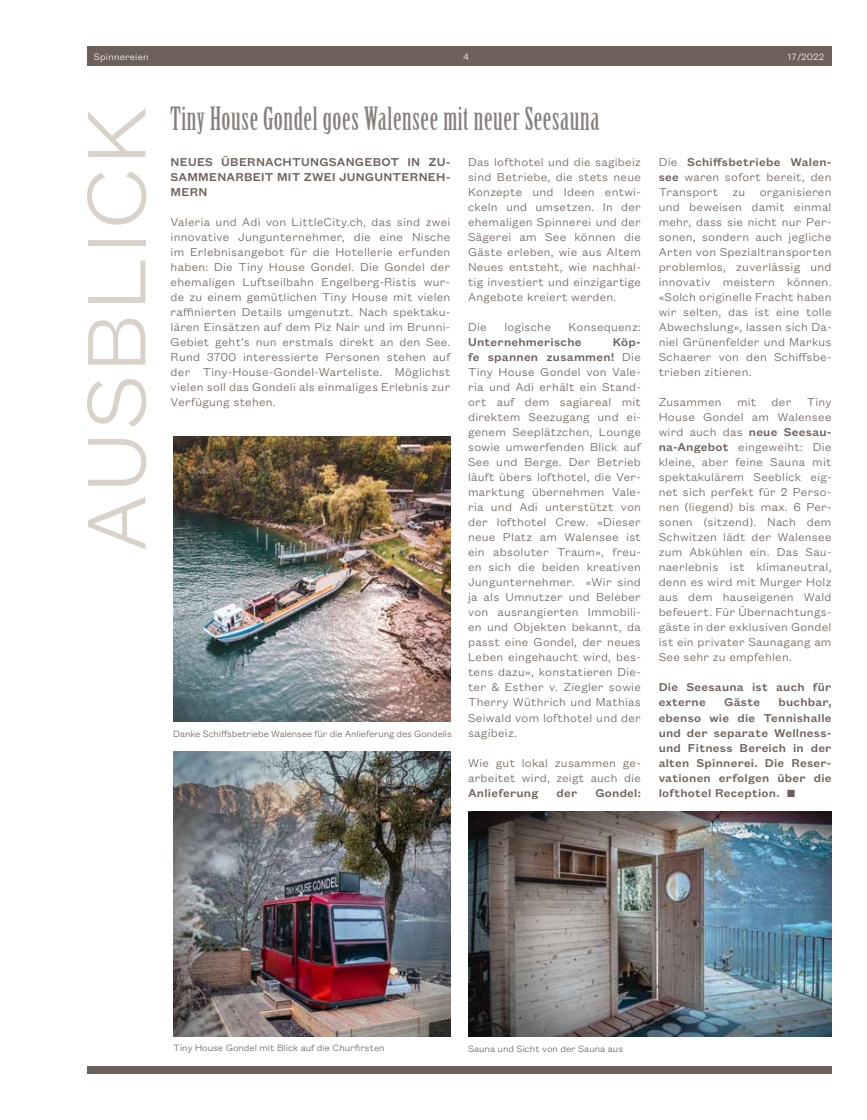
<style>
.page{position:relative;width:867px;height:1120px;background:#fff}
.page>*{position:absolute;margin:0;border:0;box-sizing:border-box;transform-origin:0 0}
.t1{font:300 90.88px "Founders Grotesk Text";letter-spacing:.025em;color:#d9d2c8}
.t2{font:31.25px "Birch Std";letter-spacing:.02em;color:#867e7a}
.t3{font:300 12.5px/15px "Founders Grotesk Text";letter-spacing:.02em;color:#6d6059;text-align:justify}
.t4{font:500 12.5px/15px "Founders Grotesk Text";letter-spacing:.02em;color:#6d6059;text-align:justify}
.t5{font:300 10px "Founders Grotesk Text";letter-spacing:-.005em;color:#6d6059}
.t6{font:300 10px "Founders Grotesk Text";letter-spacing:.02em;color:#fff}
.s1{font-weight:500}
</style>
<div class="page">
<div style="left:87px;top:1066px;width:744px;height:7px;background:#6d6059"></div>
<div style="left:87px;top:46px;width:744px;height:20px;background:#6d6059"></div>
<img style="left:173px;top:751px;width:277px;height:285px">
<img style="left:173px;top:437px;width:277px;height:284px">
<img style="left:468px;top:811px;width:363px;height:225px">
<p class="t6" style="left:94px;top:50px;width:56px">Spinnereien</p>
<p class="t6" style="left:463px;top:50px;width:7px">4</p>
<p class="t6" style="left:787px;top:50px;width:38px">17 /2022</p>
<h1 class="t1" style="left:55px;top:553px;width:448px;rotate:-90deg">AUSBLICK</h1>
<h2 class="t2" style="left:171px;top:101px;width:430px">Tiny House Gondel goes Walensee mit neuer Seesauna</h2>
<p class="t4" style="left:171px;top:154px;width:281px">NEUES ÜBERNACHTUNGSANGEBOT IN ZU-SAMMENARBEIT MIT ZWEI JUNGUNTERNEH-MERN</p>
<p class="t3" style="left:171px;top:214px;width:281px">Valeria und Adi von LittleCity.ch, das sind zwei innovative Jungunternehmer, die eine Nische im Erlebnisangebot für die Hotellerie erfunden haben: Die Tiny House Gondel. Die Gondel der ehemaligen Luftseilbahn Engelberg-Ristis wur&shy;de zu einem gemütlichen Tiny House mit vielen raffinierten Details umgenutzt. Nach spektaku&shy;lären Einsätzen auf dem Piz Nair und im Brunni-Gebiet geht’s nun erstmals direkt an den See.<br>Rund 3700 interessierte Personen stehen auf der Tiny-House-Gondel-Warteliste. Möglichst vielen soll das Gondeli als einmaliges Erlebnis zur Verfügung stehen.</p>
<p class="t3" style="left:468px;top:154px;width:174px">Das lofthotel und die sagibeiz sind Betriebe, die stets neue Konzepte und Ideen entwi&shy;ckeln und umsetzen. In der ehemaligen Spinnerei und der Sägerei am See können die Gäste erleben, wie aus Altem Neues entsteht, wie nachhal&shy;tig investiert und einzigartige Angebote kreiert werden.</p>
<p class="t3" style="left:468px;top:319px;width:20px">Die</p>
<p class="t3" style="left:504px;top:319px;width:48px">logische</p>
<p class="t3" style="left:568px;top:319px;width:74px">Konsequenz:</p>
<p class="t4" style="left:468px;top:334px;width:115px">Unternehmerische</p>
<p class="t3" style="left:468px;top:334px;width:174px;text-indent:145px"><span class="s1">Köp&shy;fe spannen zusammen!</span> Die Tiny House Gondel von Vale&shy;ria und Adi erhält ein Stand&shy;ort auf dem sagiareal mit direktem Seezugang und ei&shy;genem Seeplätzchen, Lounge sowie umwerfenden Blick auf See und Berge. Der Betrieb läuft übers lofthotel, die Ver&shy;marktung übernehmen Vale&shy;ria und Adi unterstützt von der lofthotel Crew. «Dieser neue Platz am Walensee ist ein absoluter Traum», freu&shy;en sich die beiden kreativen Jungunternehmer. «Wir sind ja als Umnutzer und Beleber von ausrangierten Immobili&shy;en und Objekten bekannt, da passt eine Gondel, der neues Leben eingehaucht wird, bes&shy;tens dazu», konstatieren Die&shy;ter &amp; Esther v. Ziegler sowie Therry Wüthrich und Mathias Seiwald vom lofthotel und der sagibeiz.</p>
<p class="t3" style="left:468px;top:754px;width:174px">Wie gut lokal zusammen ge&shy;arbeitet wird, zeigt auch die</p>
<p class="t4" style="left:468px;top:784px;width:72px">Anlieferung</p>
<p class="t4" style="left:556px;top:784px;width:22px">der</p>
<p class="t4" style="left:595px;top:784px;width:47px">Gondel:</p>
<p class="t5" style="left:173px;top:727px;width:280px">Danke Schiffsbetriebe Walensee für die Anlieferung des Gondelis</p>
<p class="t3" style="left:658px;top:154px;width:174px">Die <span class="s1">Schiffsbetriebe Walen&shy;see</span> waren sofort bereit, den Transport zu organisieren und beweisen damit einmal mehr, dass sie nicht nur Per&shy;sonen, sondern auch jegliche Arten von Spezialtransporten problemlos, zuverlässig und innovativ meistern können. «Solch originelle Fracht haben wir selten, das ist eine tolle Abwechslung», lassen sich Da&shy;niel Grünenfelder und Markus Schaerer von den Schiffsbe&shy;trieben zitieren.</p>
<p class="t3" style="left:658px;top:394px;width:174px">Zusammen mit der Tiny House Gondel am Walensee wird auch das <span class="s1">neue Seesau&shy;na-Angebot</span> eingeweiht: Die kleine, aber feine Sauna mit spektakulärem Seeblick eig&shy;net sich perfekt für 2 Perso&shy;nen (liegend) bis max. 6 Per&shy;sonen (sitzend). Nach dem Schwitzen lädt der Walensee zum Abkühlen ein. Das Sau&shy;naerlebnis ist klimaneutral, denn es wird mit Murger Holz aus dem hauseigenen Wald befeuert. Für Übernachtungs&shy;gäste in der exklusiven Gondel ist ein privater Saunagang am See sehr zu empfehlen.</p>
<p class="t4" style="left:658px;top:679px;width:174px">Die Seesauna ist auch für externe</p>
<p class="t4" style="left:724px;top:694px;width:37px">Gäste</p>
<p class="t4" style="left:658px;top:694px;width:174px;text-indent:120px">buchbar, ebenso wie die Tennishalle und der separate Wellness&shy;und Fitness Bereich in der alten Spinnerei. Die Reser&shy;vationen erfolgen über die lofthotel Reception. ■</p>
<p class="t5" style="left:173px;top:1041px;width:213px">Tiny House Gondel mit Blick auf die Churfirsten</p>
<p class="t5" style="left:468px;top:1041px;width:156px">Sauna und Sicht von der Sauna aus</p>
</div>
